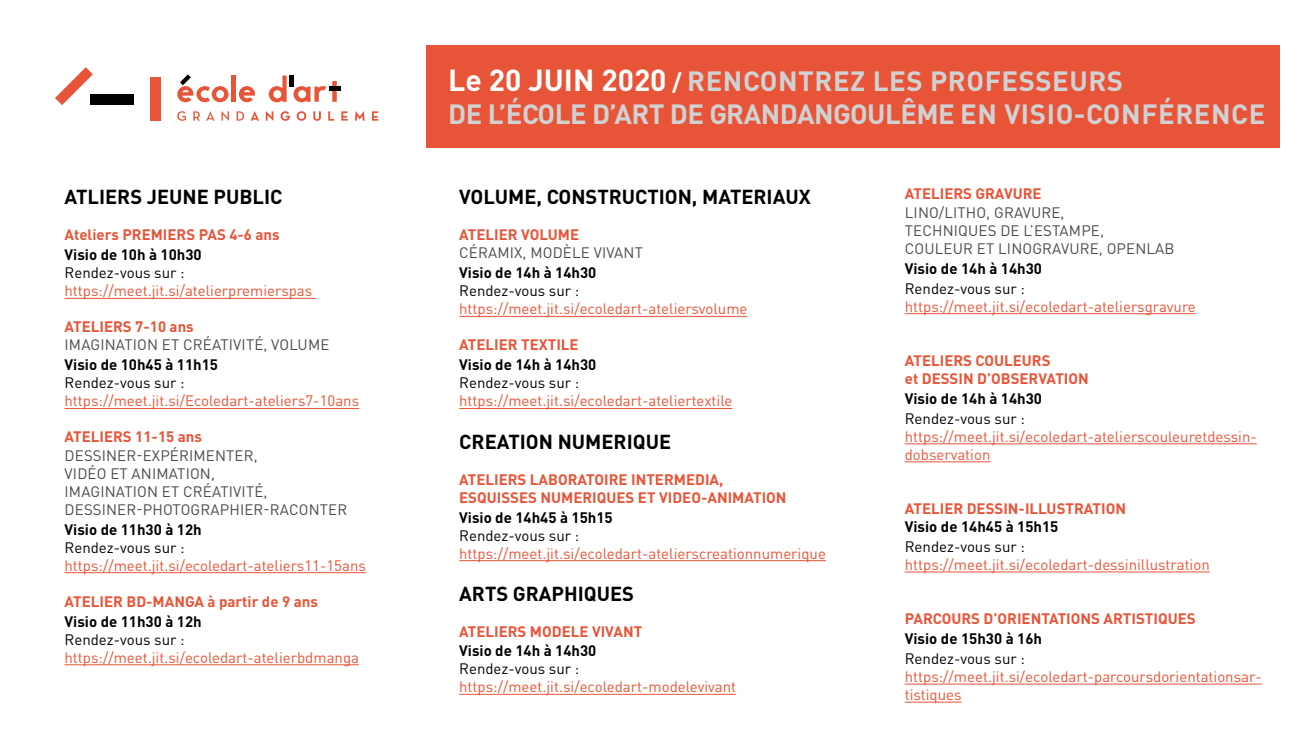
<style>
.page{position:relative;width:1312px;height:745px;background:#fff}
.page>*{position:absolute;margin:0;border:0;box-sizing:border-box;transform-origin:0 0}
.t1{font:700 27.5px/33px "DIN Pro";letter-spacing:.02em;color:#d0d1d2}
.t2{font:700 20px "DIN Pro";color:#000}
.t3{font:15px/18px "DIN Pro";color:#e85437}
.t4{font:700 15px/18px "DIN Pro";color:#e85437}
.t5{font:15px/18px "DIN Pro";letter-spacing:.01em;color:#4b4b4d}
.t6{font:700 15px "DIN Pro";color:#000}
.t7{font:15px "DIN Pro";color:#000}
.s1{font-size:30px;color:#fff}
.s2{font-size:23.75px;color:#fff}
</style>
<div class="page">
<div style="left:427px;top:45px;width:852px;height:102px;background:#e85437"></div>
<hr style="left:64px;top:298px;width:252px;height:1px;background:#e85437">
<hr style="left:64px;top:408px;width:295px;height:1px;background:#e85437">
<hr style="left:64px;top:572px;width:302px;height:1px;background:#e85437">
<hr style="left:64px;top:664px;width:295px;height:1px;background:#e85437">
<hr style="left:459px;top:316px;width:288px;height:1px;background:#e85437">
<hr style="left:459px;top:408px;width:273px;height:1px;background:#e85437">
<hr style="left:459px;top:560px;width:366px;height:1px;background:#e85437">
<hr style="left:459px;top:693px;width:277px;height:1px;background:#e85437">
<hr style="left:904px;top:313px;width:291px;height:1px;background:#e85437">
<hr style="left:904px;top:443px;width:352px;height:1px;background:#e85437">
<hr style="left:904px;top:461px;width:86px;height:1px;background:#e85437">
<hr style="left:904px;top:571px;width:305px;height:1px;background:#e85437">
<hr style="left:904px;top:683px;width:357px;height:1px;background:#e85437">
<hr style="left:904px;top:701px;width:57px;height:1px;background:#e85437">
<hr style="left:289px;top:75px;width:4px;height:12px;background:#000">
<svg style="left:177px;top:111px;width:9px;height:10px"></svg>
<svg style="left:193px;top:111px;width:7px;height:10px"></svg>
<svg style="left:206px;top:111px;width:8px;height:10px"></svg>
<svg style="left:221px;top:111px;width:8px;height:10px"></svg>
<svg style="left:236px;top:111px;width:8px;height:10px"></svg>
<svg style="left:250px;top:111px;width:9px;height:10px"></svg>
<svg style="left:266px;top:111px;width:7px;height:10px"></svg>
<svg style="left:280px;top:111px;width:10px;height:10px"></svg>
<svg style="left:296px;top:111px;width:10px;height:10px"></svg>
<svg style="left:313px;top:111px;width:8px;height:10px"></svg>
<svg style="left:328px;top:111px;width:6px;height:10px"></svg>
<svg style="left:341px;top:111px;width:6px;height:10px"></svg>
<svg style="left:355px;top:111px;width:9px;height:10px"></svg>
<svg style="left:372px;top:111px;width:6px;height:10px"></svg>
<svg style="left:177px;top:74px;width:51px;height:28px"></svg>
<div style="left:231px;top:75px;width:5px;height:27px;background:#e85437"></div>
<svg style="left:239px;top:86px;width:16px;height:16px"></svg>
<svg style="left:269px;top:75px;width:17px;height:27px"></svg>
<svg style="left:293px;top:81px;width:47px;height:21px"></svg>
<svg style="left:55px;top:67px;width:38px;height:38px"></svg>
<div style="left:90px;top:94px;width:44px;height:10px;background:#000"></div>
<div style="left:150px;top:78px;width:10px;height:43px;background:#e85437"></div>
<hr style="left:329px;top:87px;width:11px;height:4px;background:#000">
<h2 class="t2" style="left:64px;top:183px;width:219px">ATLIERS JEUNE PUBLIC</h2>
<p class="t4" style="left:64px;top:225px;width:217px">Ateliers PREMIERS PAS 4-6 ans</p>
<p class="t6" style="left:64px;top:244px;width:139px">Visio de 10h à 10h30</p>
<p class="t7" style="left:64px;top:262px;width:122px">Rendez-vous sur :</p>
<p class="t3" style="left:64px;top:281px;width:249px">https://meet.jit.si/atelierpremierspas</p>
<p class="t4" style="left:64px;top:317px;width:131px">ATELIERS 7-10 ans</p>
<p class="t5" style="left:65px;top:335px;width:266px">Imagi nati on et créativité, volume</p>
<p class="t6" style="left:64px;top:354px;width:155px">Visio de 10h45 à 11h15</p>
<p class="t7" style="left:64px;top:372px;width:122px">Rendez-vous sur :</p>
<p class="t3" style="left:64px;top:391px;width:296px">https://meet.jit.si/Ecoledart-ateliers7-10ans</p>
<p class="t4" style="left:64px;top:427px;width:139px">ATELIERS 11-15 ans</p>
<p class="t5" style="left:65px;top:445px;width:280px">Dessi ner-expéri menter,<br>vid éo et ani mati on,<br>i magi nati on et créativité,<br>dessi ner-photographi er-raconter</p>
<p class="t6" style="left:64px;top:518px;width:139px">Visio de 11h30 à 12h</p>
<p class="t7" style="left:64px;top:536px;width:122px">Rendez-vous sur :</p>
<p class="t3" style="left:64px;top:555px;width:303px">https://meet.jit.si/ecoledart-ateliers11-15ans</p>
<p class="t4" style="left:64px;top:591px;width:255px">ATELIER BD-MANGA à partir de 9 ans</p>
<p class="t6" style="left:64px;top:610px;width:139px">Visio de 11h30 à 12h</p>
<p class="t7" style="left:64px;top:628px;width:122px">Rendez-vous sur :</p>
<p class="t3" style="left:64px;top:647px;width:296px">https://meet.jit.si/ecoledart-atelierbdmanga</p>
<h1 class="t1" style="left:448px;top:63px;width:818px"><span class="s1">Le 20 JUIN 2020</span> <span class="s2">/</span> RENCONTREZ LES PROFESSEURS<br>DE L’ÉCOLE D’ART DE GRANDANGOULÊME EN VISIO-CONFÉRENCE</h1>
<h2 class="t2" style="left:459px;top:183px;width:353px">VOLUME, CONSTRUCTION, MATERIAUX</h2>
<p class="t4" style="left:459px;top:225px;width:121px">ATELIER VOLUME</p>
<p class="t5" style="left:459px;top:243px;width:185px">Céramix, mod èle vivant</p>
<p class="t6" style="left:459px;top:262px;width:139px">Visio de 14h à 14h30</p>
<p class="t7" style="left:459px;top:280px;width:122px">Rendez-vous sur :</p>
<p class="t3" style="left:459px;top:299px;width:290px">https://meet.jit.si/ecoledart-ateliersvolume</p>
<p class="t4" style="left:459px;top:335px;width:121px">ATELIER TEXTILE</p>
<p class="t6" style="left:459px;top:354px;width:139px">Visio de 14h à 14h30</p>
<p class="t7" style="left:459px;top:372px;width:122px">Rendez-vous sur :</p>
<p class="t3" style="left:459px;top:391px;width:274px">https://meet.jit.si/ecoledart-ateliertextile</p>
<h2 class="t2" style="left:459px;top:427px;width:213px">CREATION NUMERIQUE</h2>
<p class="t4" style="left:459px;top:469px;width:329px">ATELIERS LABORATOIRE INTERMEDIA,<br>ESQUISSES NUMERIQUES ET VIDEO-ANIMATION</p>
<p class="t6" style="left:459px;top:506px;width:155px">Visio de 14h45 à 15h15</p>
<p class="t7" style="left:459px;top:524px;width:122px">Rendez-vous sur :</p>
<p class="t3" style="left:459px;top:543px;width:368px">https://meet.jit.si/ecoledart-atelierscreationnumerique</p>
<h2 class="t2" style="left:459px;top:579px;width:176px">ARTS GRAPHIQUES</h2>
<p class="t4" style="left:459px;top:621px;width:184px">ATELIERS MODELE VIVANT</p>
<p class="t6" style="left:459px;top:639px;width:139px">Visio de 14h à 14h30</p>
<p class="t7" style="left:459px;top:658px;width:122px">Rendez-vous sur :</p>
<p class="t3" style="left:459px;top:676px;width:278px">https://meet.jit.si/ecoledart-modelevivant</p>
<p class="t4" style="left:904px;top:184px;width:138px">ATELIERS GRAVURE</p>
<p class="t5" style="left:904px;top:202px;width:271px">Li no/litho, gravure,<br>techni ques d e l’estampe,<br>couleur et li nogravure, OpenLab</p>
<p class="t6" style="left:904px;top:258px;width:139px">Visio de 14h à 14h30</p>
<p class="t7" style="left:904px;top:278px;width:122px">Rendez-vous sur :</p>
<p class="t3" style="left:904px;top:296px;width:292px">https://meet.jit.si/ecoledart-ateliersgravure</p>
<p class="t4" style="left:904px;top:350px;width:185px">ATELIERS COULEURS<br>et DESSIN D’OBSERVATION</p>
<p class="t6" style="left:904px;top:388px;width:139px">Visio de 14h à 14h30</p>
<p class="t7" style="left:904px;top:408px;width:122px">Rendez-vous sur :</p>
<p class="t3" style="left:904px;top:426px;width:353px">https://meet.jit.si/ecoledart-atelierscouleuretdessin&shy;dobservation</p>
<p class="t4" style="left:904px;top:498px;width:223px">ATELIER DESSIN-ILLUSTRATION</p>
<p class="t6" style="left:904px;top:516px;width:155px">Visio de 14h45 à 15h15</p>
<p class="t7" style="left:904px;top:536px;width:122px">Rendez-vous sur :</p>
<p class="t3" style="left:904px;top:554px;width:306px">https://meet.jit.si/ecoledart-dessinillustration</p>
<p class="t4" style="left:904px;top:608px;width:292px">PARCOURS D’ORIENTATIONS ARTISTIQUES</p>
<p class="t6" style="left:904px;top:628px;width:139px">Visio de 15h30 à 16h</p>
<p class="t7" style="left:904px;top:648px;width:122px">Rendez-vous sur :</p>
<p class="t3" style="left:904px;top:666px;width:358px">https://meet.jit.si/ecoledart-parcoursdorientationsar&shy;tistiques</p>
</div>
